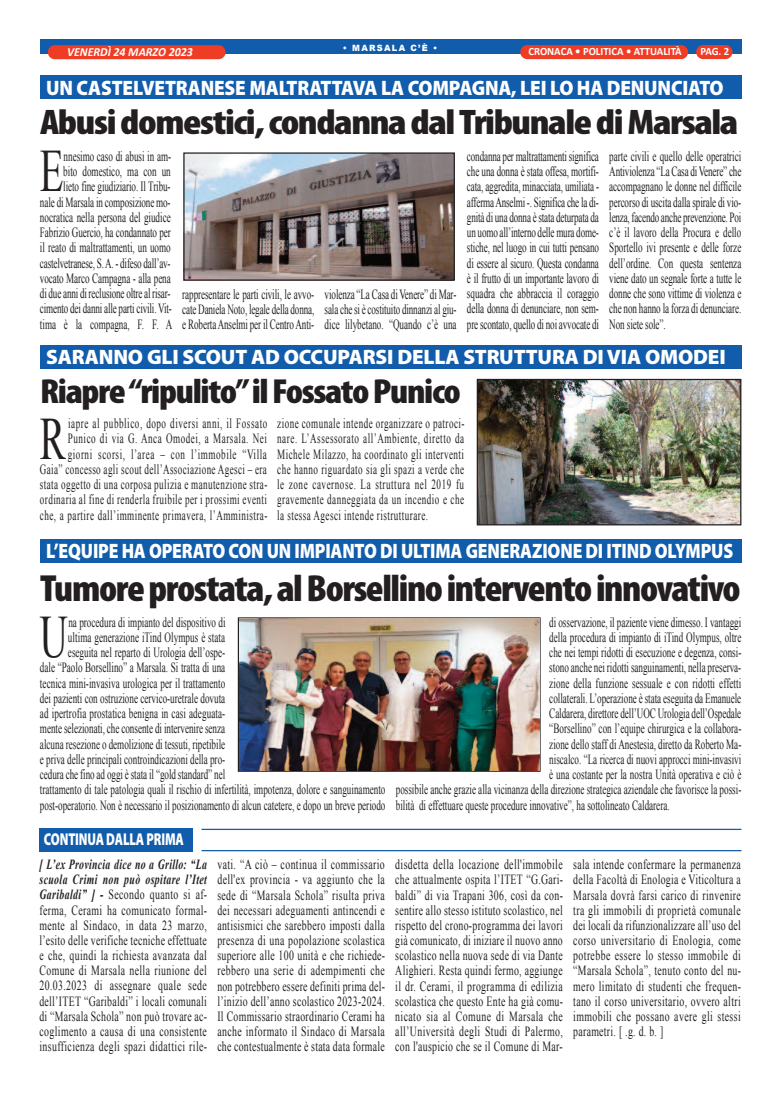
<style>
.page{position:relative;width:780px;height:1099px;background:#fff}
.page>*{position:absolute;margin:0;border:0;box-sizing:border-box;transform-origin:0 0}
.t1{font:60px "Times New Roman";color:#231f20;scale:.65 1}
.t2{font:900 condensed 37.88px "Myriad Pro";letter-spacing:-.035em;color:#231f20;scale:1.06 1}
.t3{font:900 condensed 35.62px "Myriad Pro";letter-spacing:-.035em;color:#231f20;scale:1.16 1}
.t4{font:900 condensed 35px "Myriad Pro";letter-spacing:-.035em;color:#231f20;scale:1.1 1}
.t5{font:900 20.88px "Myriad Pro";letter-spacing:-.01em;color:#fff;scale:.85 1}
.t6{font:900 20.88px "Myriad Pro";letter-spacing:-.01em;color:#fff;scale:.92 1}
.t7{font:900 20.88px "Myriad Pro";letter-spacing:-.01em;color:#fff}
.t8{font:900 17.25px "Myriad Pro";letter-spacing:-.01em;color:#fff;scale:.72 1}
.t9{font:14px/15.2px "Times New Roman";color:#231f20;text-align:justify;scale:.65 1}
.t10{font:14px/15.1px "Times New Roman";color:#231f20;text-align:justify;scale:.7 1}
.t11{font:14px/15.2px "Times New Roman";letter-spacing:.045em;color:#231f20;text-align:right;scale:.65 1}
.t12{font:italic 700 12.38px "Calibri";color:#fff;scale:.96 1}
.t13{font:700 11.12px "Calibri";color:#fff;scale:.96 1}
.t14{font:900 8.62px "Arial";letter-spacing:.15em;color:#fff;scale:.96 1}
.s1{font-weight:700;font-style:italic}
</style>
<div class="page">
<div style="left:40px;top:40px;width:701px;height:14px;background:#115cab"></div>
<div style="left:696px;top:45px;width:36px;height:14px;background:#ef3c25;border-radius:7px"></div>
<div style="left:520px;top:45px;width:168px;height:14px;background:#ef3c25;border-radius:7px"></div>
<div style="left:48px;top:45px;width:177px;height:14px;background:#ef3c25;border-radius:7px"></div>
<div style="left:40px;top:75px;width:701px;height:24px;background:#115cab"></div>
<div style="left:40px;top:345px;width:701px;height:23px;background:#115cab"></div>
<div style="left:40px;top:539px;width:701px;height:23px;background:#115cab"></div>
<img style="left:478px;top:381px;width:261px;height:142px">
<div style="left:476px;top:379px;width:265px;height:146px;border:1px solid #231f20"></div>
<img style="left:239px;top:618px;width:300px;height:152px">
<img style="left:185px;top:154px;width:268px;height:125px">
<div style="left:183px;top:152px;width:272px;height:129px;border:1px solid #231f20"></div>
<div style="left:39px;top:827px;width:154px;height:24px;background:#115cab"></div>
<hr style="left:201px;top:828px;width:540px;height:2px;background:#115cab">
<hr style="left:201px;top:850px;width:540px;height:1px;background:#115cab">
<p class="t14" style="left:343px;top:41px;width:100px">• MARSALA C’È •</p>
<p class="t12" style="left:67px;top:47px;width:133px">VENERDÌ 24 MARZO 2023</p>
<p class="t13" style="left:528px;top:47px;width:161px">CRONACA • POLITICA • ATTUALITÀ</p>
<p class="t13" style="left:700px;top:47px;width:32px">PAG. 2</p>
<h3 class="t6" style="left:46px;top:80px;width:737px">UN CASTELVETRANESE MALTRATTAVA LA COMPAGNA, LEI LO HA DENUNCIATO</h3>
<h3 class="t3" style="left:40px;top:110px;width:603px">Abusidomestici,condannadalTribunalediMarsala</h3>
<p class="t9" style="left:40px;top:148px;width:205px;text-align:right">nnesimo caso di abusi in am-<br>bito domestico, ma con un<br>lieto fine giudiziario. Il Tribu-<br>nale di Marsala in composizione mo&shy;nocratica nella persona del giudice Fabrizio Guercio, ha condannato per il reato di maltrattamenti, un uomo castelvetranese, S.A. - difeso dall’av&shy;vocato Marco Campagna - alla pena di due anni di reclusione oltre al risar&shy;cimento dei danni alle parti civili. Vit&shy;tima è la compagna, F. F. A</p>
<h1 class="t1" style="left:40px;top:138px;width:38px">E</h1>
<p class="t9" style="left:182px;top:286px;width:205px">rappresentare le parti civili, le avvo&shy;cate Daniela Noto, legale della donna, e RobertaAnselmi per il CentroAnti-</p>
<p class="t9" style="left:324px;top:286px;width:205px">violenza “La Casa di Venere” di Mar&shy;sala che si è costituito dinnanzi al giu&shy;dice lilybetano. “Quando c’è una</p>
<p class="t9" style="left:467px;top:148px;width:205px">condanna per maltrattamenti significa che una donna è stata offesa, mortifi&shy;cata, aggredita, minacciata, umiliata - affermaAnselmi -. Significa che la di&shy;gnità di una donna è stata deturpata da un uomo all’interno delle mura dome&shy;stiche, nel luogo in cui tutti pensano di essere al sicuro. Questa condanna è il frutto di un importante lavoro di squadra che abbraccia il coraggio della donna di denunciare, non sem&shy;pre scontato, quello di noi avvocate di</p>
<p class="t9" style="left:609px;top:148px;width:205px">parte civili e quello delle operatrici Antiviolenza “La Casa di Venere” che accompagnano le donne nel difficile percorso di uscita dalla spirale di vio&shy;lenza, facendo anche prevenzione. Poi c’è il lavoro della Procura e dello Sportello ivi presente e delle forze dell’ordine. Con questa sentenza viene dato un segnale forte a tutte le donne che sono vittime di violenza e che non hanno la forza di denunciare.<br>Non siete sole”.</p>
<h3 class="t7" style="left:46px;top:349px;width:681px">SARANNO GLI SCOUT AD OCCUPARSI DELLA STRUTTURA DIVIA OMODEI</h3>
<h3 class="t4" style="left:40px;top:379px;width:384px">Riapre“ripulito”ilFossatoPunico</h3>
<p class="t11" style="left:40px;top:416px;width:351px">iapre al pubblico, dopo diversi anni, il Fossato Punico di via G. Anca Omodei, a Marsala. Nei<br>giorni scorsi, l’area – con l’immobile “Villa<br>Gaia” concesso agli scout dell’Associazione Agesci – era stata oggetto di una corposa pulizia e manutenzione stra&shy;ordinaria al fine di renderla fruibile per i prossimi eventi che, a partire dall’imminente primavera, l’Amministra-</p>
<p class="t9" style="left:277px;top:416px;width:290px">zione comunale intende organizzare o patroci&shy;nare. L’Assessorato all’Ambiente, diretto da Michele Milazzo, ha coordinato gli interventi che hanno riguardato sia gli spazi a verde che le zone cavernose. La struttura nel 2019 fu gravemente danneggiata da un incendio e che la stessa Agesci intende ristrutturare.</p>
<h1 class="t1" style="left:40px;top:405px;width:41px">R</h1>
<h3 class="t5" style="left:46px;top:543px;width:809px">L’EQUIPE HA OPERATO CON UN IMPIANTO DI ULTIMA GENERAZIONE DI ITIND OLYMPUS</h3>
<h2 class="t2" style="left:40px;top:575px;width:662px">Tumoreprostata,alBorsellinointerventoinnovativo</h2>
<h1 class="t1" style="left:40px;top:603px;width:45px">U</h1>
<p class="t9" style="left:68px;top:614px;width:243px">na procedura di impianto del dispositivo di</p>
<p class="t9" style="left:68px;top:629px;width:243px">ultima generazione iTind Olympus è stata</p>
<p class="t9" style="left:68px;top:644px;width:243px">eseguita nel reparto di Urologia dell’ospe-</p>
<p class="t9" style="left:40px;top:660px;width:286px">dale “Paolo Borsellino” a Marsala. Si tratta di una</p>
<p class="t9" style="left:40px;top:675px;width:286px">tecnica mini-invasiva urologica per il trattamento</p>
<p class="t9" style="left:40px;top:690px;width:286px">dei pazienti con ostruzione cervico-uretrale dovuta</p>
<p class="t9" style="left:40px;top:705px;width:286px">ad ipertrofia prostatica benigna in casi adeguata-</p>
<p class="t9" style="left:40px;top:721px;width:286px">mente selezionati, che consente di intervenire senza</p>
<p class="t9" style="left:40px;top:736px;width:286px">alcuna resezione o demolizione di tessuti, ripetibile</p>
<p class="t9" style="left:40px;top:751px;width:286px">e priva delle principali controindicazioni della pro-</p>
<p class="t9" style="left:40px;top:766px;width:286px">cedura che fino ad oggi è stata il “gold standard” nel</p>
<p class="t9" style="left:40px;top:782px;width:533px">trattamento di tale patologia quali il rischio di infertilità, impotenza, dolore e sanguinamento</p>
<p class="t9" style="left:40px;top:797px;width:533px">post-operatorio. Non è necessario il posizionamento di alcun catetere, e dopo un breve periodo</p>
<p class="t9" style="left:549px;top:614px;width:297px">di osservazione, il paziente viene dimesso. I vantaggi</p>
<p class="t9" style="left:549px;top:629px;width:297px">della procedura di impianto di iTind Olympus, oltre</p>
<p class="t9" style="left:549px;top:644px;width:297px">che nei tempi ridotti di esecuzione e degenza, consi-</p>
<p class="t9" style="left:549px;top:660px;width:296px">stono anche nei ridotti sanguinamenti, nella preserva-</p>
<p class="t9" style="left:549px;top:675px;width:297px">zione della funzione sessuale e con ridotti effetti</p>
<p class="t9" style="left:549px;top:690px;width:297px">collaterali. L’operazione è stata eseguita da Emanuele</p>
<p class="t9" style="left:549px;top:705px;width:297px">Caldarera, direttore dell’UOC Urologia dell’Ospedale</p>
<p class="t9" style="left:549px;top:721px;width:297px">“Borsellino” con l’equipe chirurgica e la collabora-</p>
<p class="t9" style="left:549px;top:736px;width:297px">zione dello staff di Anestesia, diretto da Roberto Ma-</p>
<p class="t9" style="left:549px;top:751px;width:297px">niscalco. “La ricerca di nuovi approcci mini-invasivi</p>
<p class="t9" style="left:549px;top:766px;width:297px">è una costante per la nostra Unità operativa e ciò è</p>
<p class="t9" style="left:396px;top:782px;width:533px">possibile anche grazie alla vicinanza della direzione strategica aziendale che favorisce la possi-</p>
<p class="t9" style="left:396px;top:797px;width:423px">bilità di effettuare queste procedure innovative”, ha sottolineato Caldarera.</p>
<p class="t8" style="left:44px;top:832px;width:196px">CONTINUA DALLA PRIMA</p>
<p class="t10" style="left:39px;top:856px;width:241px"><span class="s1">[ L’ex Provincia dice no a Grillo: “La scuola Crimi non può ospitare l’Itet Garibaldi” ] -</span> Secondo quanto si af&shy;ferma, Cerami ha comunicato formal&shy;mente al Sindaco, in data 23 marzo, l’esito delle verifiche tecniche effettuate e che, quindi la richiesta avanzata dal Comune di Marsala nella riunione del 20.03.2023 di assegnare quale sede dell’ITET “Garibaldi” i locali comunali di “Marsala Schola” non può trovare ac&shy;coglimento a causa di una consistente insufficienza degli spazi didattici rile-</p>
<p class="t10" style="left:217px;top:857px;width:241px">vati. “A ciò – continua il commissario dell'ex provincia - va aggiunto che la sede di “Marsala Schola” risulta priva dei necessari adeguamenti antincendi e antisismici che sarebbero imposti dalla presenza di una popolazione scolastica superiore alle 100 unità e che richiede&shy;rebbero una serie di adempimenti che non potrebbero essere definiti prima del&shy;l’inizio dell’anno scolastico 2023-2024.<br>Il Commissario straordinario Cerami ha anche informato il Sindaco di Marsala che contestualmente è stata data formale</p>
<p class="t10" style="left:395px;top:857px;width:241px">disdetta della locazione dell'immobile che attualmente ospita l’ITET “G.Gari&shy;baldi” di via Trapani 306, così da con&shy;sentire allo stesso istituto scolastico, nel rispetto del crono-programma dei lavori già comunicato, di iniziare il nuovo anno scolastico nella nuova sede di via Dante Alighieri. Resta quindi fermo, aggiunge il dr. Cerami, il programma di edilizia scolastica che questo Ente ha già comu&shy;nicato sia al Comune di Marsala che all’Università degli Studi di Palermo, con l'auspicio che se il Comune di Mar-</p>
<p class="t10" style="left:573px;top:857px;width:241px">sala intende confermare la permanenza della Facoltà di Enologia e Viticoltura a Marsala dovrà farsi carico di rinvenire tra gli immobili di proprietà comunale dei locali da rifunzionalizzare all’uso del corso universitario di Enologia, come potrebbe essere lo stesso immobile di “Marsala Schola”, tenuto conto del nu&shy;mero limitato di studenti che frequen&shy;tano il corso universitario, ovvero altri immobili che possano avere gli stessi parametri. [ .g. d. b. ]</p>
</div>
